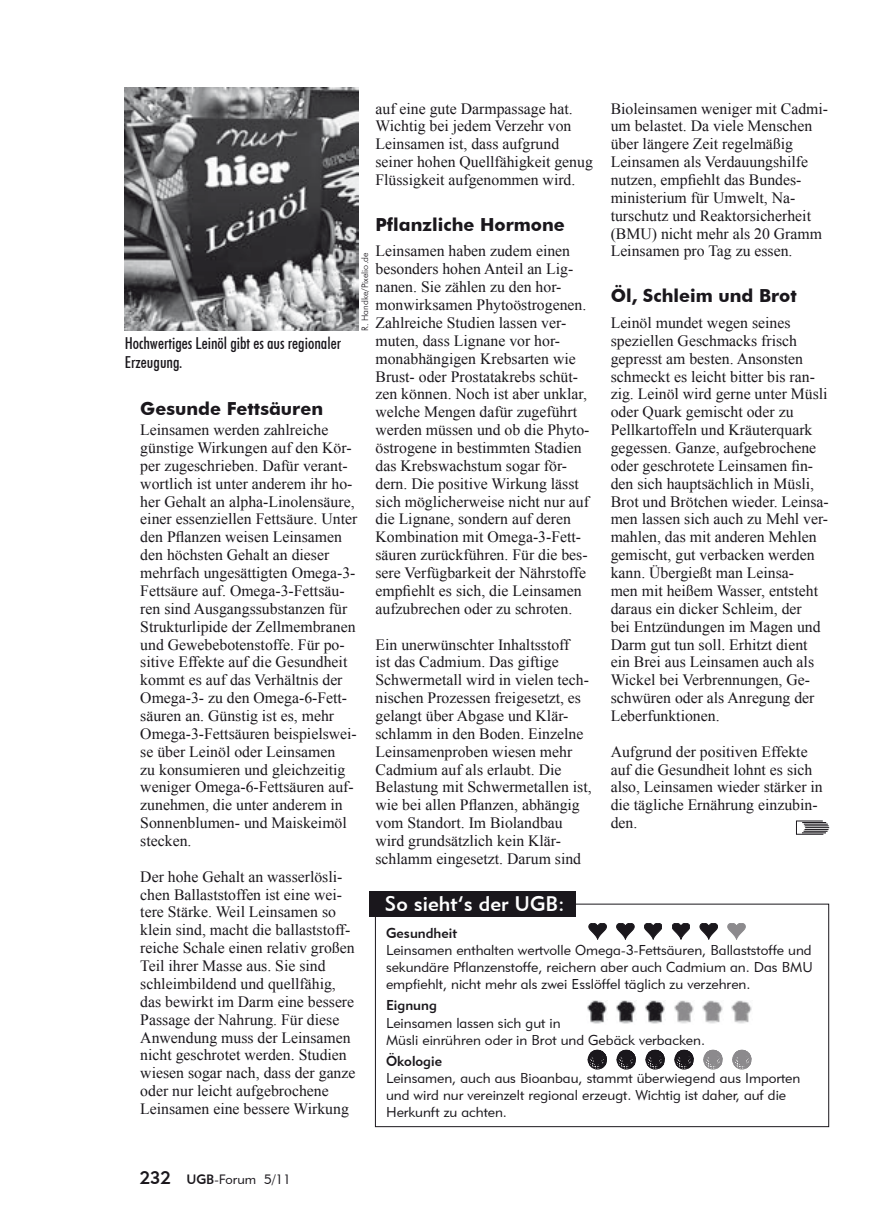
<style>
.page{position:relative;width:893px;height:1208px;background:#fff}
.page>*{position:absolute;margin:0;border:0;box-sizing:border-box;transform-origin:0 0}
.t1{font:21px "Geometric 415 BT Medium A";color:#fff}
.t2{font:700 18px "Futura BT";color:#1a171c}
.t3{font:500 condensed 16.5px/19.8px "Futura BT";color:#1a171c}
.t4{font:15.75px/17.9px "Times New Roman";color:#1a171c}
.t5{font:14.25px/17.1px "Geometric 415 BT Lite A";color:#1a171c}
.t6{font:14.25px "Geometric 415 BT Medium A";color:#1a171c}
.t7{font:13.5px "Geometric 415 BT Lite A";color:#1a171c}
.t8{font:300 9px "Futura BT";color:#1a171c}
.s1{font-family:"Geometric 415 BT Medium A";font-size:18px}
.s2{font-family:"Geometric 415 BT Medium A"}
</style>
<div class="page">
<div style="left:375px;top:904px;width:454px;height:222px;border:1px solid #1a171c"></div>
<div style="left:369px;top:891px;width:207px;height:25px;background:#1a171c"></div>
<svg style="left:589px;top:923px;width:17px;height:16px"></svg>
<svg style="left:617px;top:923px;width:17px;height:16px"></svg>
<svg style="left:644px;top:923px;width:18px;height:16px"></svg>
<svg style="left:672px;top:923px;width:18px;height:16px"></svg>
<svg style="left:700px;top:923px;width:17px;height:16px"></svg>
<img style="left:587px;top:1000px;width:20px;height:24px">
<svg style="left:588px;top:1050px;width:18px;height:19px"></svg>
<img style="left:616px;top:1000px;width:20px;height:24px">
<img style="left:645px;top:1000px;width:20px;height:24px">
<svg style="left:617px;top:1050px;width:18px;height:19px"></svg>
<svg style="left:646px;top:1050px;width:18px;height:19px"></svg>
<svg style="left:675px;top:1050px;width:18px;height:19px"></svg>
<svg style="left:703px;top:1049px;width:49px;height:21px"></svg>
<img style="left:125px;top:88px;width:234px;height:242px">
<svg style="left:796px;top:821px;width:33px;height:13px"></svg>
<svg style="left:674px;top:1000px;width:78px;height:24px"></svg>
<p class="t4" style="left:375px;top:99px;width:219px">auf eine gute Darmpassage hat.<br>Wichtig bei jedem Verzehr von<br>Leinsamen ist, dass aufgrund seiner hohen Quellfähigkeit genug<br>Flüssigkeit aufgenommen wird.</p>
<p class="t2" style="left:375px;top:213px;width:191px">Pflanzliche Hormone</p>
<p class="t4" style="left:375px;top:242px;width:215px">Leinsamen haben zudem einen besonders hohen Anteil an Lig&shy;nanen. Sie zählen zu den hor&shy;monwirksamen Phytoöstrogenen.<br>Zahlreiche Studien lassen ver&shy;muten, dass Lignane vor hor&shy;monabhängigen Krebsarten wie<br>Brust- oder Prostatakrebs schüt&shy;zen können. Noch ist aber unklar, welche Mengen dafür zugeführt werden müssen und ob die Phyto&shy;östrogene in bestimmten Stadien das Krebswachstum sogar för&shy;dern. Die positive Wirkung lässt sich möglicherweise nicht nur auf die Lignane, sondern auf deren<br>Kombination mit Omega-3-Fett&shy;säuren zurückführen. Für die bes&shy;sere Verfügbarkeit der Nährstoffe empfiehlt es sich, die Leinsamen aufzubrechen oder zu schroten.</p>
<p class="t4" style="left:375px;top:635px;width:218px">Ein unerwünschter Inhaltsstoff<br>ist das Cadmium. Das giftige<br>Schwermetall wird in vielen tech&shy;nischen Prozessen freigesetzt, es gelangt über Abgase und Klär&shy;schlamm in den Boden. Einzelne<br>Leinsamenproben wiesen mehr<br>Cadmium auf als erlaubt. Die<br>Belastung mit Schwermetallen ist, wie bei allen Pflanzen, abhängig vom Standort. Im Biolandbau wird grundsätzlich kein Klär&shy;schlamm eingesetzt. Darum sind</p>
<p class="t4" style="left:611px;top:99px;width:219px">Bioleinsamen weniger mit Cadmi&shy;um belastet. Da viele Menschen über längere Zeit regelmäßig<br>Leinsamen als Verdauungshilfe nutzen, empfiehlt das Bundes&shy;ministerium für Umwelt, Na&shy;turschutz und Reaktorsicherheit (BMU) nicht mehr als 20 Gramm<br>Leinsamen pro Tag zu essen.</p>
<p class="t2" style="left:611px;top:285px;width:188px">Öl, Schleim und Brot</p>
<p class="t4" style="left:611px;top:313px;width:220px">Leinöl mundet wegen seines speziellen Geschmacks frisch gepresst am besten. Ansonsten schmeckt es leicht bitter bis ran&shy;zig. Leinöl wird gerne unter Müsli oder Quark gemischt oder zu<br>Pellkartoffeln und Kräuterquark gegessen. Ganze, aufgebrochene oder geschrotete Leinsamen fin&shy;den sich hauptsächlich in Müsli,<br>Brot und Brötchen wieder. Leinsa&shy;men lassen sich auch zu Mehl ver&shy;mahlen, das mit anderen Mehlen gemischt, gut verbacken werden kann. Übergießt man Leinsa-<br>men mit heißem Wasser, entsteht daraus ein dicker Schleim, der<br>bei Entzündungen im Magen und<br>Darm gut tun soll. Erhitzt dient ein Brei aus Leinsamen auch als<br>Wickel bei Verbrennungen, Ge&shy;schwüren oder als Anregung der<br>Leberfunktionen.</p>
<p class="t4" style="left:611px;top:742px;width:214px">Aufgrund der positiven Effekte auf die Gesundheit lohnt es sich also, Leinsamen wieder stärker in die tägliche Ernährung einzubin&shy;den.</p>
<p class="t8" style="left:360px;top:331px;width:80px;rotate:-90deg">R. Handke/Pixelio.de</p>
<p class="t3" style="left:125px;top:333px;width:218px">Hochwertiges Leinöl gibt es aus regionaler<br>Erzeugung.</p>
<p class="t2" style="left:140px;top:397px;width:184px">Gesunde Fettsäuren</p>
<p class="t4" style="left:140px;top:421px;width:218px">Leinsamen werden zahlreiche günstige Wirkungen auf den Kör&shy;per zugeschrieben. Dafür verant&shy;wortlich ist unter anderem ihr ho&shy;her Gehalt an alpha-Linolensäure, einer essenziellen Fettsäure. Unter den Pflanzen weisen Leinsamen den höchsten Gehalt an dieser mehrfach ungesättigten Omega-3-<br>Fettsäure auf. Omega-3-Fettsäu&shy;ren sind Ausgangssubstanzen für<br>Strukturlipide der Zellmembranen und Gewebebotenstoffe. Für po&shy;sitive Effekte auf die Gesundheit kommt es auf das Verhältnis der<br>Omega-3- zu den Omega-6-Fett&shy;säuren an. Günstig ist es, mehr<br>Omega-3-Fettsäuren beispielswei&shy;se über Leinöl oder Leinsamen<br>zu konsumieren und gleichzeitig weniger Omega-6-Fettsäuren auf&shy;zunehmen, die unter anderem in<br>Sonnenblumen- und Maiskeimöl stecken.</p>
<p class="t4" style="left:140px;top:867px;width:217px">Der hohe Gehalt an wasserlösli&shy;chen Ballaststoffen ist eine wei&shy;tere Stärke. Weil Leinsamen so klein sind, macht die ballaststoff&shy;reiche Schale einen relativ großen<br>Teil ihrer Masse aus. Sie sind schleimbildend und quellfähig, das bewirkt im Darm eine bessere<br>Passage der Nahrung. Für diese<br>Anwendung muss der Leinsamen nicht geschrotet werden. Studien wiesen sogar nach, dass der ganze oder nur leicht aufgebrochene<br>Leinsamen eine bessere Wirkung</p>
<h1 class="t1" style="left:385px;top:891px;width:181px">So sieht‘s der UGB:</h1>
<p class="t6" style="left:386px;top:924px;width:73px">Gesundheit</p>
<p class="t5" style="left:386px;top:941px;width:428px;text-align:justify">Leinsamen enthalten wertvolle Omega-3-Fettsäuren, Ballaststoffe und sekundäre Pflanzenstoffe, reichern aber auch Cadmium an. Das BMU empfiehlt, nicht mehr als zwei Esslöffel täglich zu verzehren.</p>
<p class="t6" style="left:386px;top:996px;width:52px">Eignung</p>
<p class="t5" style="left:386px;top:1013px;width:321px">Leinsamen lassen sich gut in<br>Müsli einrühren oder in Brot und Gebäck verbacken.</p>
<p class="t6" style="left:386px;top:1052px;width:57px">Ökologie</p>
<p class="t5" style="left:386px;top:1069px;width:416px">Leinsamen, auch aus Bioanbau, stammt überwiegend aus Importen und wird nur vereinzelt regional erzeugt. Wichtig ist daher, auf die<br>Herkunft zu achten.</p>
<p class="t7" style="left:140px;top:1171px;width:152px"><span class="s1">232</span> <span class="s2">UGB</span>-Forum 5/11</p>
</div>
